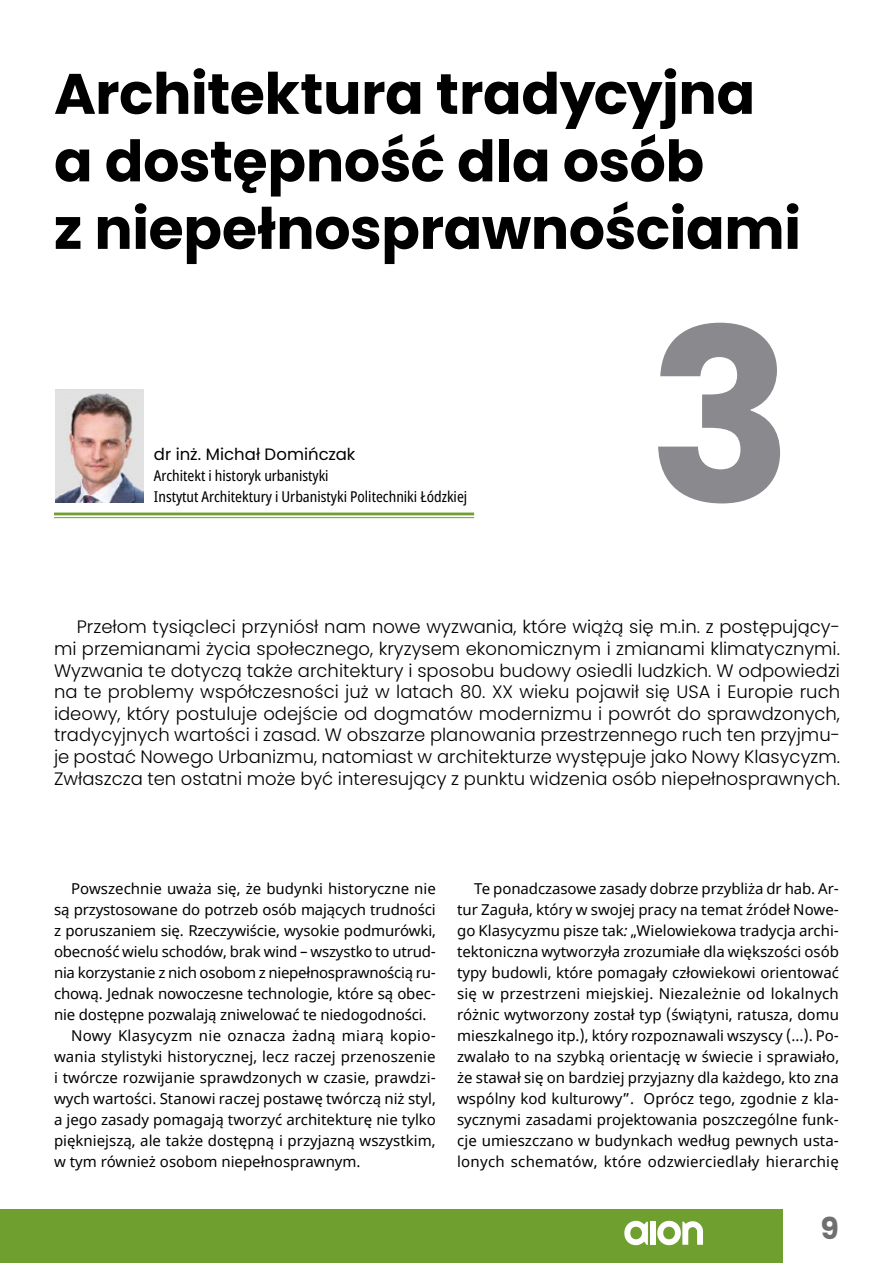
<style>
.page{position:relative;width:893px;height:1263px;background:#fff}
.page>*{position:absolute;margin:0;border:0;box-sizing:border-box;transform-origin:0 0}
.t1{font:700 240px "Poppins";color:#8a898e}
.t2{font:700 57px/67.5px "Poppins";letter-spacing:-.01em;color:#000}
.t3{font:700 30px "Poppins";color:#706f6f}
.Lead{font:300 18px/21.6px "Poppins";color:#000;text-align:justify}
.Autor{font:16.5px "Poppins";color:#000}
.body{font:15px/21px "Noto Sans";color:#000;text-align:justify}
.Autor-2{font:condensed 15px/21px "Noto Sans";color:#000}
.s1{font-style:italic}
</style>
<div class="page">
<div style="left:0;top:1209px;width:782px;height:54px;background:#6f9f2f"></div>
<svg style="left:624px;top:1221px;width:24px;height:24px"></svg>
<div style="left:650px;top:1222px;width:6px;height:23px;background:#fff"></div>
<svg style="left:657px;top:1221px;width:46px;height:24px"></svg>
<hr style="left:54px;top:512px;width:420px;height:3px;background:#6f9f2f">
<hr style="left:54px;top:517px;width:420px;height:1px;background:#6f9f2f">
<img style="left:55px;top:390px;width:88px;height:112px">
<p class="t2" style="left:54px;top:60px;width:748px">Architektura tradycyjna a dostępność dla osób<br>z niepełnosprawnościami</p>
<p class="Autor" style="left:154px;top:444px;width:203px">dr inż. Michał Domińczak</p>
<p class="Autor-2" style="left:154px;top:465px;width:315px">Architekt i historyk urbanistyki<br>Instytut Architektury i Urbanistyki Politechniki Łódzkiej</p>
<p class="t1" style="left:648px;top:279px;width:147px">3</p>
<h1 class="Lead" style="left:54px;top:616px;width:788px;text-indent:23px">Przełom tysiącleci przyniósł nam nowe wyzwania, które wiążą się m.in. z postępujący&shy;mi przemianami życia społecznego, kryzysem ekonomicznym i zmianami klimatycznymi.<br>Wyzwania te dotyczą także architektury i sposobu budowy osiedli ludzkich. W odpowiedzi na te problemy współczesności już w latach 80. XX wieku pojawił się USA i Europie ruch ideowy, który postuluje odejście od dogmatów modernizmu i powrót do sprawdzonych, tradycyjnych wartości i zasad. W obszarze planowania przestrzennego ruch ten przyjmu&shy;je postać Nowego Urbanizmu, natomiast w architekturze występuje jako Nowy Klasycyzm.<br>Zwłaszcza ten ostatni może być interesujący z punktu widzenia osób niepełnosprawnych.</h1>
<p class="body" style="left:54px;top:879px;width:383px;text-indent:17px">Powszechnie uważa się, że budynki historyczne nie są przystosowane do potrzeb osób mających trudności z poruszaniem się. Rzeczywiście, wysokie podmurówki, obecność wielu schodów, brak wind – wszystko to utrud&shy;nia korzystanie z nich osobom z niepełnosprawnością ru&shy;chową. Jednak nowoczesne technologie, które są obec&shy;nie dostępne pozwalają zniwelować te niedogodności.</p>
<p class="body" style="left:54px;top:1026px;width:383px;text-indent:17px">Nowy Klasycyzm nie oznacza żadną miarą kopio&shy;wania stylistyki historycznej, lecz raczej przenoszenie i twórcze rozwijanie sprawdzonych w czasie, prawdzi&shy;wych wartości. Stanowi raczej postawę twórczą niż styl, a jego zasady pomagają tworzyć architekturę nie tylko piękniejszą, ale także dostępną i przyjazną wszystkim, w tym również osobom niepełnosprawnym.</p>
<p class="body" style="left:457px;top:879px;width:383px;text-indent:17px">Te ponadczasowe zasady dobrze przybliża dr hab. Ar&shy;tur Zaguła, który w swojej pracy na temat źródeł Nowe&shy;go Klasycyzmu pisze tak<span class="s1">:</span> „Wielowiekowa tradycja archi&shy;tektoniczna wytworzyła zrozumiałe dla większości osób typy budowli, które pomagały człowiekowi orientować się w przestrzeni miejskiej. Niezależnie od lokalnych różnic wytworzony został typ (świątyni, ratusza, domu mieszkalnego itp.), który rozpoznawali wszyscy (…). Po&shy;zwalało to na szybką orientację w świecie i sprawiało, że stawał się on bardziej przyjazny dla każdego, kto zna wspólny kod kulturowy”. Oprócz tego, zgodnie z kla&shy;sycznymi zasadami projektowania poszczególne funk&shy;cje umieszczano w budynkach według pewnych usta&shy;lonych schematów, które odzwierciedlały hierarchię</p>
<h3 class="t3" style="left:820px;top:1211px;width:20px">9</h3>
</div>
